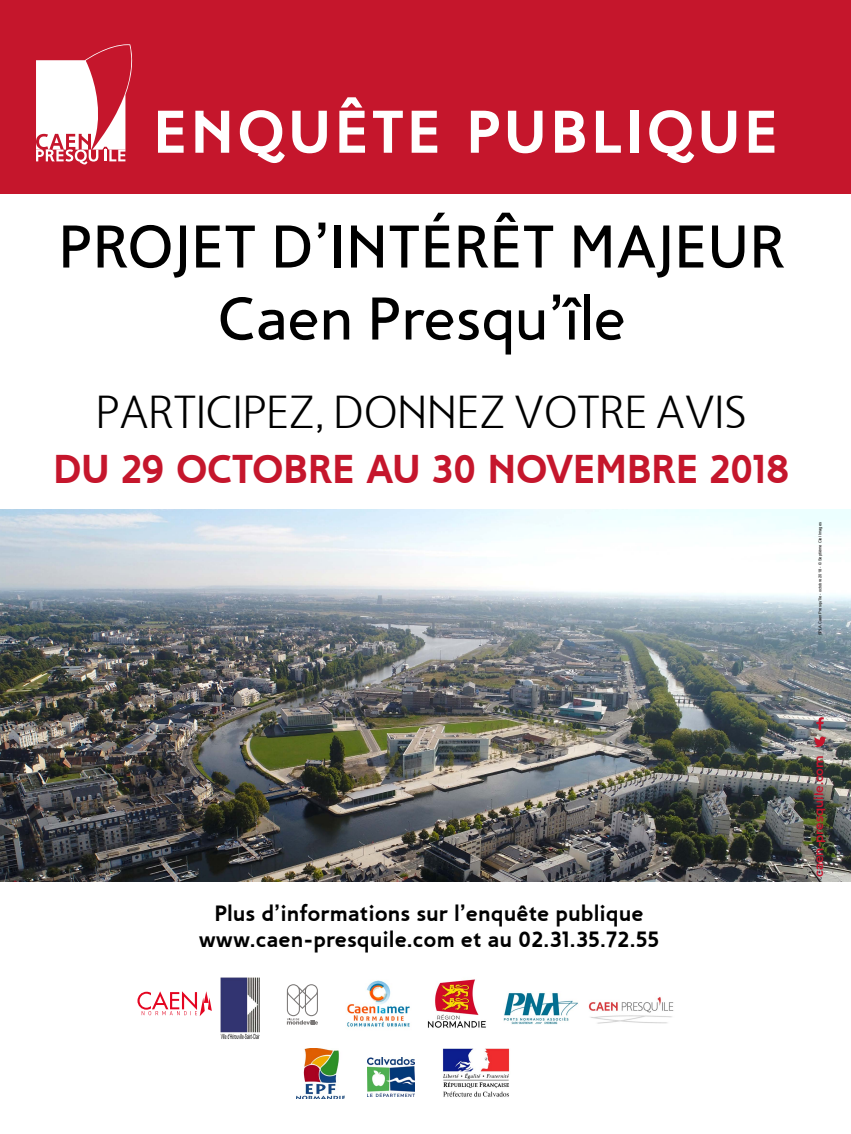
<style>
.page{position:relative;width:851px;height:1134px;background:#fff}
.page>*{position:absolute;margin:0;border:0;box-sizing:border-box;transform-origin:0 0}
.t1{font:60px/72px "Fox Sans TRF";color:#000;text-align:center}
.t2{font:700 60px "Fox Sans TRF";letter-spacing:.055em;color:#fff}
.t3{font:300 46px "Fox Sans TRF";color:#000}
.t4{font:700 40px "Fox Sans TRF";letter-spacing:-.015em;color:#c5162c}
.t5{font:700 22px/26.4px "Fox Sans TRF";color:#000;text-align:center}
.t6{font:600 12px "Montserrat";color:#c5162c}
.t7{font:4px "Arial";color:#000}
</style>
<div class="page">
<img style="left:0;top:510px;width:850px;height:371px">
<div style="left:0;top:0;width:850px;height:193px;background:#c5162c"></div>
<svg style="left:36px;top:44px;width:96px;height:120px"></svg>
<svg style="left:816px;top:717px;width:7px;height:13px"></svg>
<svg style="left:813px;top:736px;width:13px;height:11px"></svg>
<svg style="left:137px;top:991px;width:75px;height:25px"></svg>
<img style="left:220px;top:978px;width:39px;height:61px">
<svg style="left:287px;top:984px;width:31px;height:41px"></svg>
<img style="left:347px;top:980px;width:63px;height:47px">
<img style="left:503px;top:993px;width:75px;height:31px">
<img style="left:367px;top:1057px;width:48px;height:39px">
<img style="left:427px;top:979px;width:59px;height:49px">
<img style="left:296px;top:1048px;width:49px;height:51px">
<img style="left:442px;top:1048px;width:68px;height:49px">
<img style="left:588px;top:997px;width:86px;height:27px">
<h1 class="t2" style="left:153px;top:94px;width:626px">ENQUÊTE PUBLIQUE</h1>
<h1 class="t1" style="left:58px;top:211px;width:728px">PROJET D’INTÉRÊT MAJEUR<br>Caen Presqu’île</h1>
<h2 class="t3" style="left:96px;top:384px;width:652px">PARTICIPEZ, DONNEZ VOTRE AVIS</h2>
<h3 class="t4" style="left:53px;top:444px;width:737px">DU 29 OCTOBRE AU 30 NOVEMBRE 2018</h3>
<p class="t7" style="left:817px;top:635px;width:115px;rotate:-90deg">SPLA Caen Presqu’île - octobre 2018 - © Septième Ciel Images</p>
<p class="t5" style="left:199px;top:899px;width:462px">Plus d’informations sur l’enquête publique www.caen-presquile.com et au 02.31.35.72.55</p>
<p class="t6" style="left:810px;top:877px;width:124px;rotate:-90deg">caen-presquile.com</p>
</div>
